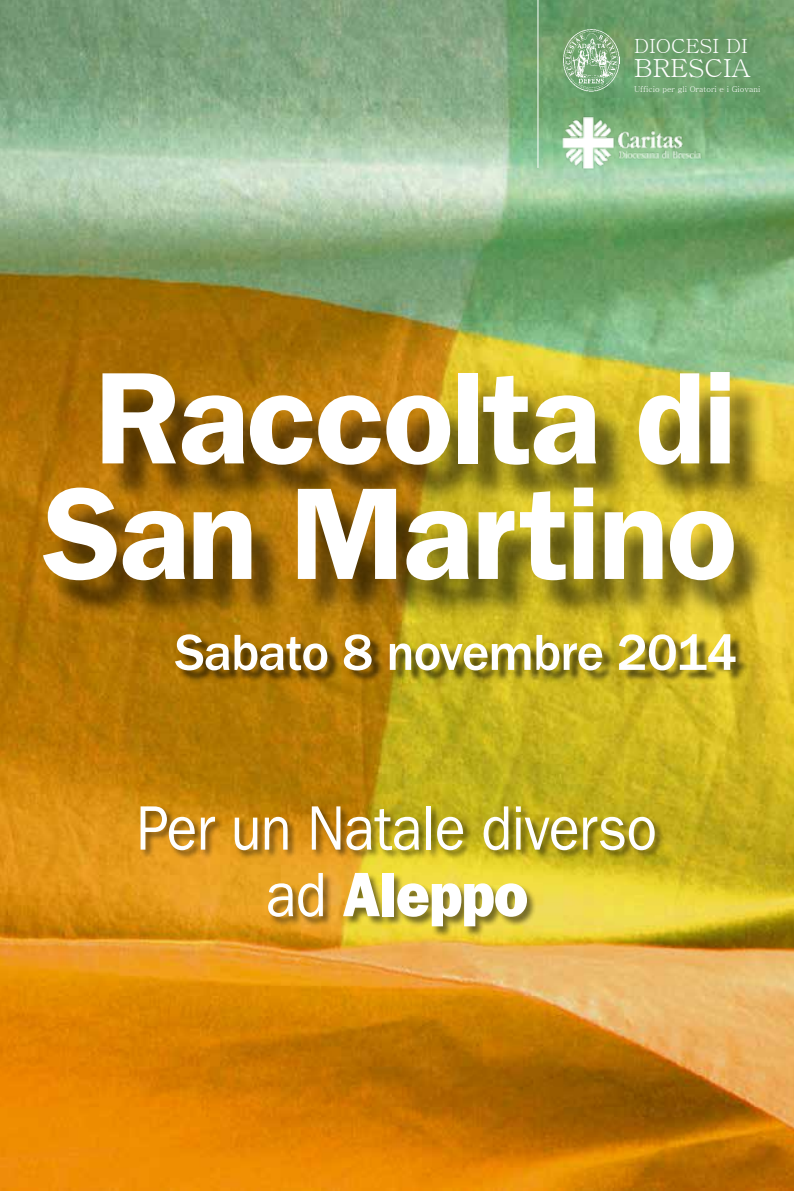
<style>
.page{position:relative;width:794px;height:1191px;background:#fff}
.page>*{position:absolute;margin:0;border:0;box-sizing:border-box;transform-origin:0 0}
.t1{font:600 131.25px/115.5px "ITC Franklin Gothic Std";letter-spacing:-.02em;color:#fff;text-align:center}
.t2{font:63px "ITC Franklin Gothic Std";letter-spacing:-.01em;color:#fff;scale:.9 1}
.t3{font:63px "ITC Franklin Gothic Std Hvy";letter-spacing:-.01em;color:#fff;scale:.9 1}
.t4{font:500 52.5px "ITC Franklin Gothic Std";letter-spacing:-.02em;color:#fff}
.t5{font:24.85px "Batang";color:#fff;scale:1.06 1}
.t6{font:19.6px "Batang";color:#fff;scale:1.06 1}
.t7{font:8.05px "Batang";color:#fff}
.s1{font-family:"ITC Franklin Gothic Std"}
</style>
<div class="page">
<img style="left:0;top:0;width:794px;height:1191px">
<hr style="left:537px;top:0;width:1px;height:168px;background:#fff">
<div style="left:48px;top:380px;width:722px;height:241px;background:#000;opacity:.6"></div>
<div style="left:177px;top:636px;width:571px;height:47px;background:#000;opacity:.6"></div>
<img style="left:560px;top:113px;width:144px;height:58px">
<img style="left:564px;top:29px;width:56px;height:63px">
<div style="left:141px;top:805px;width:524px;height:132px;background:#000;opacity:.5"></div>
<h3 class="t6" style="left:634px;top:36px;width:109px">DIOCESI DI</h3>
<h3 class="t5" style="left:634px;top:56px;width:112px">BRESCIA</h3>
<p class="t7" style="left:634px;top:85px;width:128px">Ufficio per gli Oratori e i Giovani</p>
<h1 class="t1" style="left:43px;top:361px;width:696px">Raccolta di<br>San Martino</h1>
<h3 class="t4" style="left:175px;top:623px;width:564px">Sabato 8 novembre 2014</h3>
<h2 class="t2" style="left:137px;top:792px;width:579px">Per un Natale diverso</h2>
<h2 class="t3" style="left:266px;top:857px;width:293px"><span class="s1">ad</span> Aleppo</h2>
</div>
